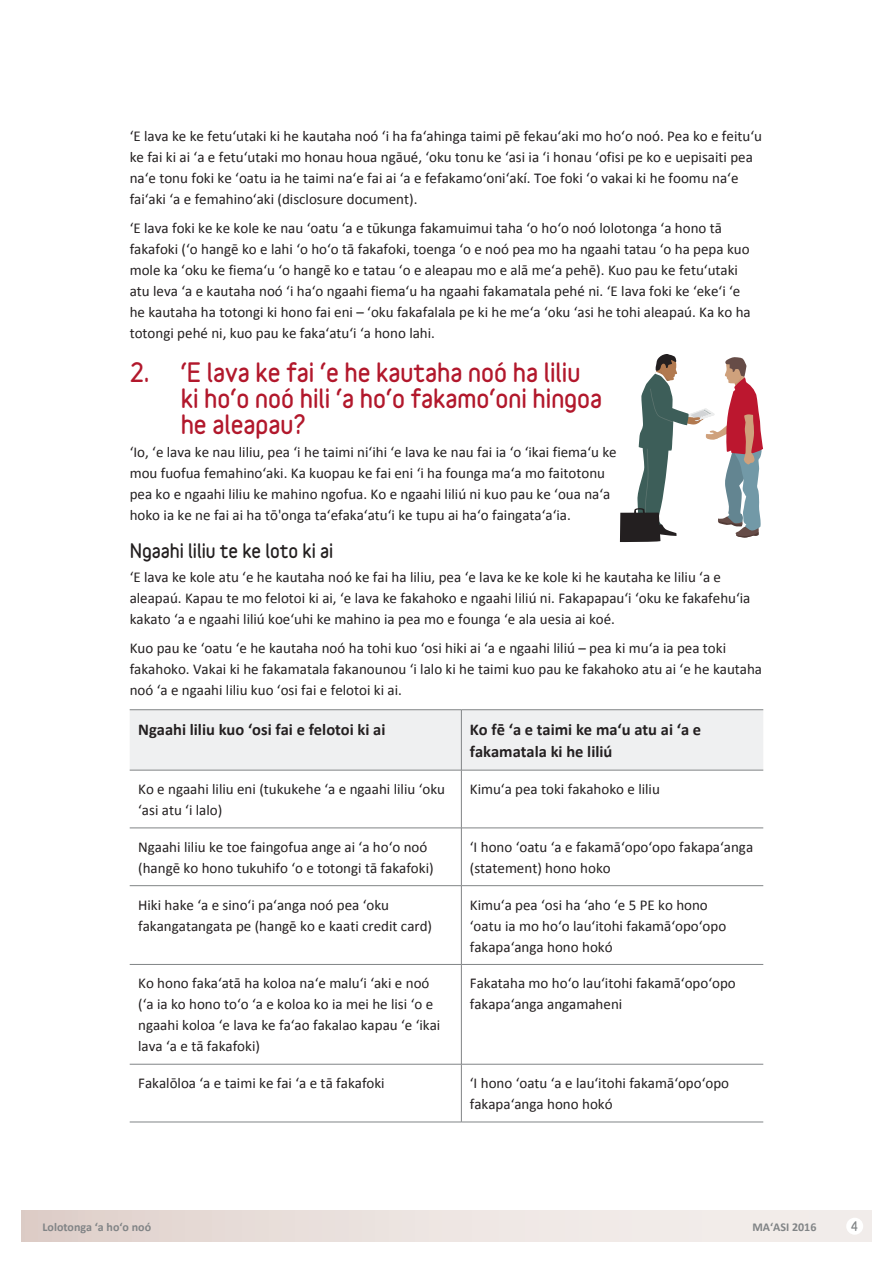
<style>
.page{position:relative;width:893px;height:1263px;background:#fff}
.page>*{position:absolute;margin:0;border:0;box-sizing:border-box;transform-origin:0 0}
.t1{font:900 24px/26.2px "Variable Macron";color:#b2182c}
.t2{font:900 18px "Variable Macron";color:#231f20}
.t3{font:700 16.5px/22.5px "Calibri";color:#231f20}
.t4{font:15px/21px "Calibri";color:#231f20}
.t5{font:700 12px "Calibri";color:#818486}
.t6{font:900 12px "Variable";color:#818486}
</style>
<div class="page">
<svg style="left:21px;top:1211px;width:851px;height:31px;background:#ebe2de"></svg>
<div style="left:846px;top:1218px;width:17px;height:17px;background:#fff;border-radius:50%"></div>
<div style="left:130px;top:710px;width:633px;height:60px;background:#eff0f1"></div>
<hr style="left:130px;top:709px;width:331px;height:1px;background:#818486">
<hr style="left:461px;top:709px;width:302px;height:1px;background:#818486">
<hr style="left:461px;top:710px;width:1px;height:60px;background:#818486">
<hr style="left:130px;top:770px;width:331px;height:1px;background:#818486">
<hr style="left:461px;top:770px;width:302px;height:1px;background:#818486">
<hr style="left:461px;top:770px;width:1px;height:58px;background:#818486">
<hr style="left:130px;top:828px;width:331px;height:1px;background:#818486">
<hr style="left:461px;top:828px;width:302px;height:1px;background:#818486">
<hr style="left:461px;top:828px;width:1px;height:57px;background:#818486">
<hr style="left:130px;top:885px;width:331px;height:1px;background:#818486">
<hr style="left:461px;top:885px;width:302px;height:1px;background:#818486">
<hr style="left:461px;top:886px;width:1px;height:78px;background:#818486">
<hr style="left:130px;top:964px;width:331px;height:1px;background:#818486">
<hr style="left:461px;top:964px;width:302px;height:1px;background:#818486">
<hr style="left:461px;top:965px;width:1px;height:99px;background:#818486">
<hr style="left:130px;top:1064px;width:331px;height:1px;background:#818486">
<hr style="left:461px;top:1064px;width:302px;height:1px;background:#818486">
<hr style="left:461px;top:1064px;width:1px;height:58px;background:#818486">
<hr style="left:130px;top:1122px;width:331px;height:1px;background:#818486">
<hr style="left:461px;top:1122px;width:302px;height:1px;background:#818486">
<svg style="left:620px;top:354px;width:143px;height:188px"></svg>
<p class="t4" style="left:130px;top:126px;width:634px">‘E lava ke ke fetu‘utaki ki he kautaha noó ‘i ha fa‘ahinga taimi pē fekau‘aki mo ho‘o noó. Pea ko e feitu‘u ke fai ki ai ‘a e fetu‘utaki mo honau houa ngāué, ‘oku tonu ke ‘asi ia ‘i honau ‘ofisi pe ko e uepisaiti pea na‘e tonu foki ke ‘oatu ia he taimi na‘e fai ai ‘a e fefakamo‘oni‘akí. Toe foki ‘o vakai ki he foomu na‘e fai‘aki ‘a e femahino‘aki (disclosure document).</p>
<p class="t4" style="left:130px;top:218px;width:623px">‘E lava foki ke ke kole ke nau ‘oatu ‘a e tūkunga fakamuimui taha ‘o ho‘o noó lolotonga ‘a hono tā fakafoki (‘o hangē ko e lahi ‘o ho‘o tā fakafoki, toenga ‘o e noó pea mo ha ngaahi tatau ‘o ha pepa kuo mole ka ‘oku ke fiema‘u ‘o hangē ko e tatau ‘o e aleapau mo e alā me‘a pehē). Kuo pau ke fetu‘utaki atu leva ‘a e kautaha noó ‘i ha‘o ngaahi fiema‘u ha ngaahi fakamatala pehé ni. ‘E lava foki ke ‘eke‘i ‘e he kautaha ha totongi ki hono fai eni – ‘oku fakafalala pe ki he me‘a ‘oku ‘asi he tohi aleapaú. Ka ko ha totongi pehé ni, kuo pau ke faka‘atu‘i ‘a hono lahi.</p>
<h1 class="t1" style="left:181px;top:359px;width:423px;text-indent:-51px">2. ‘E lava ke fai ‘e he kautaha noó ha liliu ki ho‘o noó hili ‘a ho‘o fakamo‘oni hingoa he aleapau?</h1>
<p class="t4" style="left:130px;top:442px;width:489px">‘Io, ‘e lava ke nau liliu, pea ‘i he taimi ni‘ihi ‘e lava ke nau fai ia ‘o ‘ikai fiema‘u ke mou fuofua femahino‘aki. Ka kuopau ke fai eni ‘i ha founga ma‘a mo faitotonu pea ko e ngaahi liliu ke mahino ngofua. Ko e ngaahi liliú ni kuo pau ke ‘oua na‘a hoko ia ke ne fai ai ha tō'onga ta‘efaka‘atu‘i ke tupu ai ha‘o faingata‘a‘ia.</p>
<p class="t2" style="left:130px;top:539px;width:205px">Ngaahi liliu te ke loto ki ai</p>
<p class="t4" style="left:130px;top:566px;width:622px">‘E lava ke kole atu ‘e he kautaha noó ke fai ha liliu, pea ‘e lava ke ke kole ki he kautaha ke liliu ‘a e aleapaú. Kapau te mo felotoi ki ai, ‘e lava ke fakahoko e ngaahi liliú ni. Fakapapau‘i ‘oku ke fakafehu‘ia kakato ‘a e ngaahi liliú koe‘uhi ke mahino ia pea mo e founga ‘e ala uesia ai koé.</p>
<p class="t4" style="left:130px;top:638px;width:634px">Kuo pau ke ‘oatu ‘e he kautaha noó ha tohi kuo ‘osi hiki ai ‘a e ngaahi liliú – pea ki mu‘a ia pea toki fakahoko. Vakai ki he fakamatala fakanounou ‘i lalo ki he taimi kuo pau ke fakahoko atu ai ‘e he kautaha noó ‘a e ngaahi liliu kuo ‘osi fai e felotoi ki ai.</p>
<p class="t3" style="left:138px;top:718px;width:249px">Ngaahi liliu kuo ‘osi fai e felotoi ki ai</p>
<p class="t3" style="left:470px;top:718px;width:233px">Ko fē ‘a e taimi ke ma‘u atu ai ‘a e fakamatala ki he liliú</p>
<p class="t4" style="left:138px;top:779px;width:308px">Ko e ngaahi liliu eni (tukukehe ‘a e ngaahi liliu ‘oku ‘asi atu ‘i lalo)</p>
<p class="t4" style="left:470px;top:779px;width:192px">Kimu‘a pea toki fakahoko e liliu</p>
<p class="t4" style="left:138px;top:836px;width:297px">Ngaahi liliu ke toe faingofua ange ai ‘a ho‘o noó (hangē ko hono tukuhifo ‘o e totongi tā fakafoki)</p>
<p class="t4" style="left:470px;top:836px;width:285px">‘I hono ‘oatu ‘a e fakamā‘opo‘opo fakapa‘anga (statement) hono hoko</p>
<p class="t4" style="left:138px;top:894px;width:295px">Hiki hake ‘a e sino‘i pa‘anga noó pea ‘oku fakangatangata pe (hangē ko e kaati credit card)</p>
<p class="t4" style="left:470px;top:894px;width:258px">Kimu‘a pea ‘osi ha ‘aho ‘e 5 PE ko hono ‘oatu ia mo ho‘o lau‘itohi fakamā‘opo‘opo fakapa‘anga hono hokó</p>
<p class="t4" style="left:138px;top:973px;width:304px">Ko hono faka‘atā ha koloa na‘e malu‘i ‘aki e noó (‘a ia ko hono to‘o ‘a e koloa ko ia mei he lisi ‘o e ngaahi koloa ‘e lava ke fa‘ao fakalao kapau ‘e ‘ikai lava ‘a e tā fakafoki)</p>
<p class="t4" style="left:470px;top:973px;width:267px">Fakataha mo ho‘o lau‘itohi fakamā‘opo‘opo fakapa‘anga angamaheni</p>
<p class="t4" style="left:138px;top:1073px;width:248px">Fakalōloa ‘a e taimi ke fai ‘a e tā fakafoki</p>
<p class="t4" style="left:470px;top:1073px;width:261px">‘I hono ‘oatu ‘a e lau‘itohi fakamā‘opo‘opo fakapa‘anga hono hokó</p>
<p class="t5" style="left:43px;top:1219px;width:110px">Lolotonga ‘a ho‘o noó</p>
<p class="t5" style="left:752px;top:1219px;width:66px">MA‘ASI 2016</p>
<p class="t6" style="left:851px;top:1218px;width:9px">4</p>
</div>
